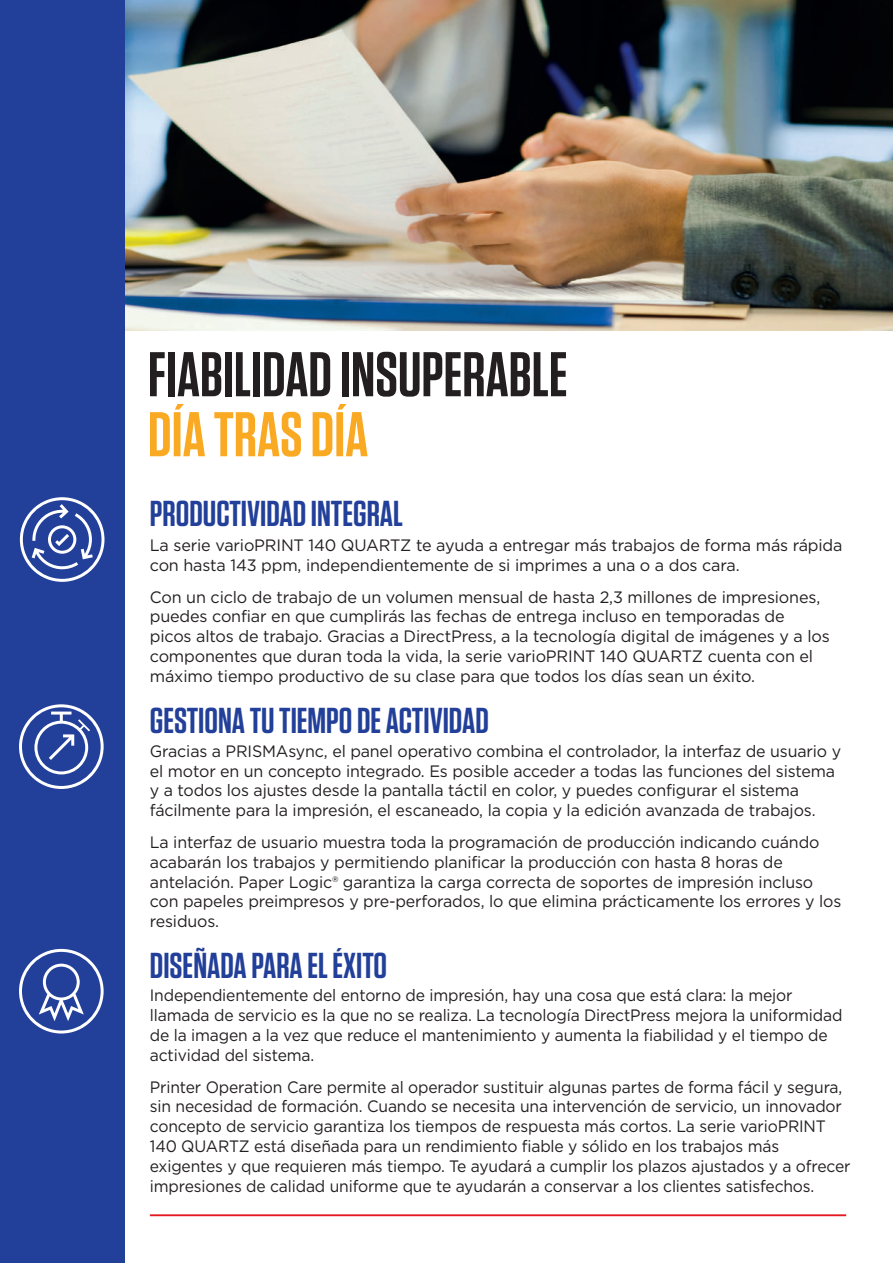
<style>
.page{position:relative;width:893px;height:1263px;background:#fff}
.page>*{position:absolute;margin:0;border:0;box-sizing:border-box;transform-origin:0 0}
.t1{font:600 63px "Tungsten";color:#231f20}
.t2{font:600 63px "Tungsten";color:#faa923}
.t3{font:600 36px "Tungsten";color:#223f99}
.t4{font:16.5px/19.8px "Gotham";letter-spacing:-.01em;color:#231f20}
.t5{font:16.5px/19.8px "Gotham";letter-spacing:-.01em;color:#231f20;scale:.95 1}
</style>
<div class="page">
<img style="left:124px;top:0;width:769px;height:331px">
<div style="left:0;top:0;width:124px;height:1263px;background:#223f99"></div>
<hr style="left:150px;top:1214px;width:696px;height:2px;background:#e21a21">
<svg style="left:20px;top:497px;width:84px;height:85px"></svg>
<svg style="left:19px;top:704px;width:85px;height:85px"></svg>
<svg style="left:19px;top:949px;width:85px;height:84px"></svg>
<h1 class="t1" style="left:148px;top:341px;width:421px">FIABILIDAD INSUPERABLE</h1>
<h1 class="t2" style="left:148px;top:401px;width:222px">DÍA TRAS DÍA</h1>
<h2 class="t3" style="left:150px;top:495px;width:255px">PRODUCTIVIDAD INTEGRAL</h2>
<p class="t4" style="left:150px;top:535px;width:694px">La serie varioPRINT 140 QUARTZ te ayuda a entregar más trabajos de forma más rápida con hasta 143 ppm, independientemente de si imprimes a una o a dos cara.</p>
<p class="t4" style="left:150px;top:586px;width:681px">Con un ciclo de trabajo de un volumen mensual de hasta 2,3 millones de impresiones, puedes confiar en que cumplirás las fechas de entrega incluso en temporadas de picos altos de trabajo. Gracias a DirectPress, a la tecnología digital de imágenes y a los componentes que duran toda la vida, la serie varioPRINT 140 QUARTZ cuenta con el máximo tiempo productivo de su clase para que todos los días sean un éxito.</p>
<h2 class="t3" style="left:150px;top:702px;width:341px">GESTIONA TU TIEMPO DE ACTIVIDAD</h2>
<p class="t4" style="left:150px;top:741px;width:693px">Gracias a PRISMAsync, el panel operativo combina el controlador, la interfaz de usuario y el motor en un concepto integrado. Es posible acceder a todas las funciones del sistema y a todos los ajustes desde la pantalla táctil en color, y puedes configurar el sistema fácilmente para la impresión, el escaneado, la copia y la edición avanzada de trabajos.</p>
<p class="t4" style="left:150px;top:832px;width:693px">La interfaz de usuario muestra toda la programación de producción indicando cuándo acabarán los trabajos y permitiendo planificar la producción con hasta 8 horas de antelación. Paper Logic® garantiza la carga correcta de soportes de impresión incluso con papeles preimpresos y pre-perforados, lo que elimina prácticamente los errores y los residuos.</p>
<h2 class="t3" style="left:150px;top:946px;width:239px">DISEÑADA PARA EL ÉXITO</h2>
<p class="t5" style="left:150px;top:985px;width:730px">Independientemente del entorno de impresión, hay una cosa que está clara: la mejor llamada de servicio es la que no se realiza. La tecnología DirectPress mejora la uniformidad de la imagen a la vez que reduce el mantenimiento y aumenta la fiabilidad y el tiempo de actividad del sistema.</p>
<p class="t5" style="left:150px;top:1076px;width:739px">Printer Operation Care permite al operador sustituir algunas partes de forma fácil y segura, sin necesidad de formación. Cuando se necesita una intervención de servicio, un innovador concepto de servicio garantiza los tiempos de respuesta más cortos. La serie varioPRINT 140 QUARTZ está diseñada para un rendimiento fiable y sólido en los trabajos más exigentes y que requieren más tiempo. Te ayudará a cumplir los plazos ajustados y a ofrecer impresiones de calidad uniforme que te ayudarán a conservar a los clientes satisfechos.</p>
</div>
